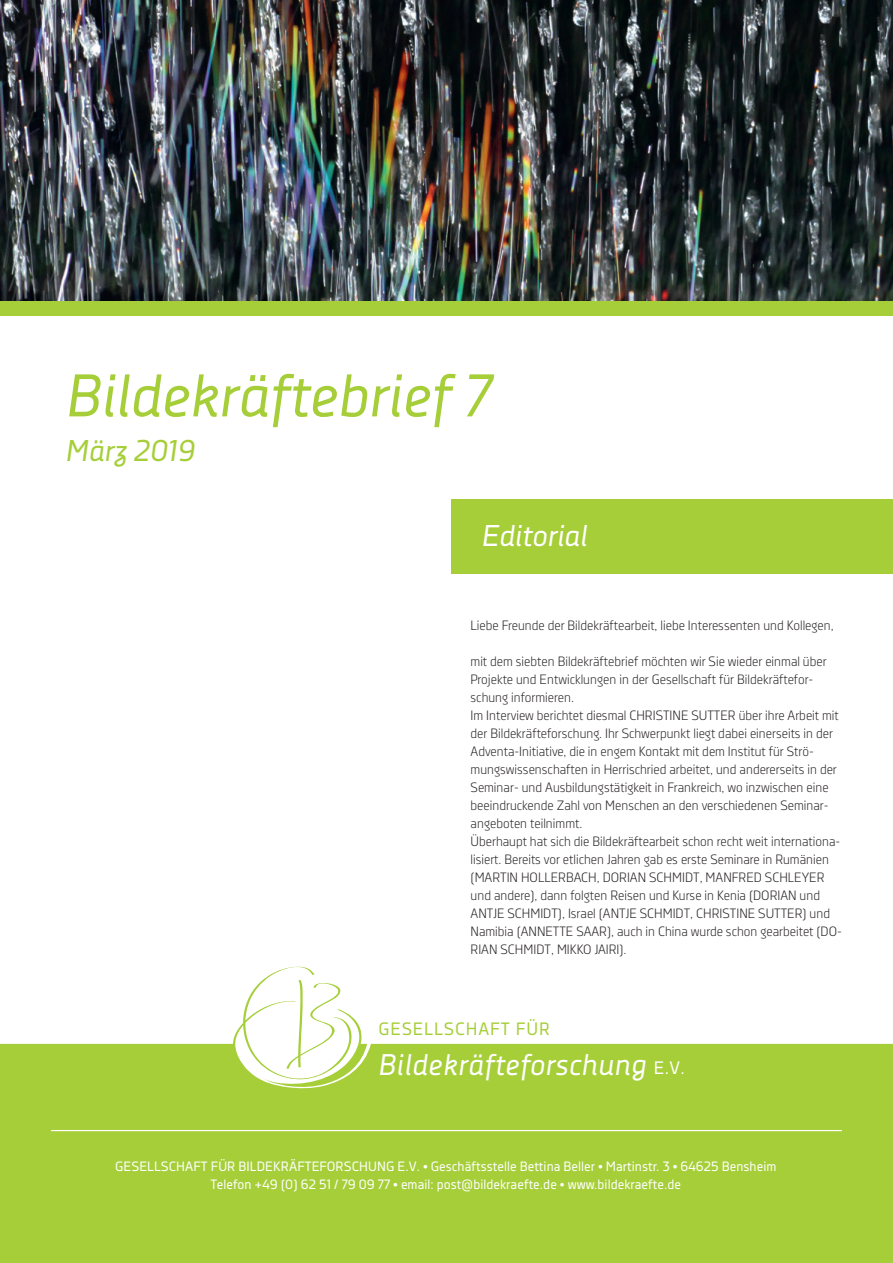
<style>
.page{position:relative;width:893px;height:1263px;background:#fff}
.page>*{position:absolute;margin:0;border:0;box-sizing:border-box;transform-origin:0 0}
.t1{font:italic 60px "Decima Nova";color:#a6ce39}
.t2{font:italic 30px "Decima Nova";color:#fff}
.t3{font:italic 30px "Decima Nova";color:#a6ce39}
.t4{font:italic 29.85px "Decima Nova";letter-spacing:.02em;color:#fff}
.t5{font:17.85px "Decima Nova";letter-spacing:.05em;color:#a6ce39}
.t6{font:13.5px/18px "Decima Nova Lt";color:#231f20}
.t7{font:13.5px/18px "Decima Nova";letter-spacing:.005em;color:#fff;text-align:center}
.s1{font-style:normal;font-size:18px}
.s2{font-size:12px}
</style>
<div class="page">
<svg style="left:0;top:966px;width:893px;height:297px;fill:#a6ce39"></svg>
<img style="left:0;top:0;width:893px;height:302px">
<div style="left:0;top:302px;width:893px;height:14px;background:#a6ce39"></div>
<hr style="left:51px;top:1130px;width:791px;height:1px;background:#fff">
<div style="left:452px;top:500px;width:441px;height:74px;background:#a6ce39"></div>
<h1 class="t1" style="left:66px;top:361px;width:427px">Bildekräftebrief 7</h1>
<h2 class="t3" style="left:66px;top:434px;width:131px">März 2019</h2>
<h2 class="t2" style="left:482px;top:518px;width:107px">Editorial</h2>
<p class="t6" style="left:471px;top:616px;width:365px">Liebe Freunde der Bildekräftearbeit, liebe Interessenten und Kollegen,</p>
<p class="t6" style="left:471px;top:652px;width:373px">mit dem siebten Bildekräftebrief möchten wir Sie wieder einmal über Projekte und Entwicklungen in der Gesellschaft für Bildekräftefor&shy;schung informieren.<br>Im Interview berichtet diesmal CHRISTINE SUTTER über ihre Arbeit mit der Bildekräfteforschung. Ihr Schwerpunkt liegt dabei einerseits in der Adventa-Initiative, die in engem Kontakt mit dem Institut für Strö&shy;mungswissenschaften in Herrischried arbeitet, und andererseits in der Seminar- und Ausbildungstätigkeit in Frankreich, wo inzwischen eine beeindruckende Zahl von Menschen an den verschiedenen Seminar&shy;angeboten teilnimmt.<br>Überhaupt hat sich die Bildekräftearbeit schon recht weit internationa&shy;lisiert. Bereits vor etlichen Jahren gab es erste Seminare in Rumänien (MARTIN HOLLERBACH, DORIAN SCHMIDT, MANFRED SCHLEYER und andere), dann folgten Reisen und Kurse in Kenia (DORIAN und ANTJE SCHMIDT), Israel (ANTJE SCHMIDT, CHRISTINE SUTTER) und Namibia (ANNETTE SAAR), auch in China wurde schon gearbeitet (DO-RIAN SCHMIDT, MIKKO JAIRI).</p>
<h3 class="t5" style="left:378px;top:1019px;width:173px">GESELLSCHAFT FÜR</h3>
<h3 class="t4" style="left:378px;top:1047px;width:308px">Bildekräfteforschung <span class="s1">E.V.</span></h3>
<p class="t7" style="left:115px;top:1157px;width:663px">GESELLSCHAFT FÜR BILDEKRÄFTEFORSCHUNG E.V. <span class="s2">•</span> Geschäftsstelle Bettina Beller <span class="s2">•</span> Martinstr. 3 <span class="s2">•</span> 64625 Bensheim<br>Telefon +49 (0) 62 51 / 79 09 77 <span class="s2">•</span> email: post@bildekraefte.de <span class="s2">•</span> www.bildekraefte.de</p>
</div>
